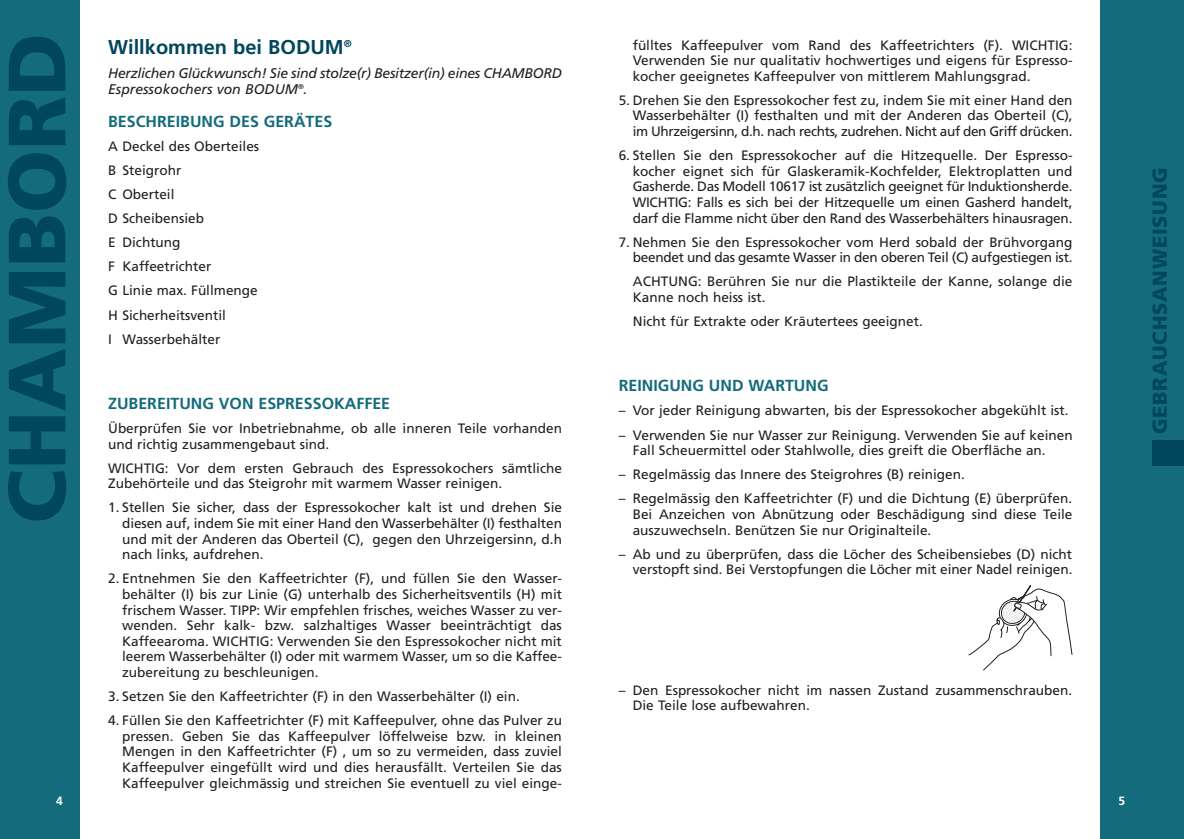
<style>
.page{position:relative;width:1184px;height:839px;background:#fff}
.page>*{position:absolute;margin:0;border:0;box-sizing:border-box;transform-origin:0 0}
.t1{font:900 81px "Frutiger";color:#00465d}
.t2{font:700 20px "Frutiger";color:#00465d}
.t3{font:900 20px "Frutiger";letter-spacing:.045em;color:#00465d}
.t4{font:700 16px "Frutiger";color:#136b7c}
.t5{font:italic 14px/15.6px "Frutiger";letter-spacing:-.015em;color:#231f20}
.t6{font:13.6px/15.6px "Frutiger";color:#231f20;text-align:justify}
.t7{font:700 12px "Frutiger";color:#fff}
</style>
<div class="page">
<div style="left:1100px;top:0;width:83px;height:839px;background:#136b7c"></div>
<div style="left:1151px;top:440px;width:32px;height:26px;background:#00465d"></div>
<div style="left:0;top:0;width:80px;height:839px;background:#136b7c"></div>
<svg style="left:968px;top:584px;width:104px;height:86px"></svg>
<h1 class="t1" style="left:-12px;top:524px;width:492px;rotate:-90deg">CHAMBORD</h1>
<p class="t7" style="left:56px;top:794px;width:8px">4</p>
<h2 class="t2" style="left:108px;top:36px;width:245px">Willkommen bei BODUM<sup>®</sup></h2>
<p class="t5" style="left:108px;top:66px;width:455px">Herzlichen Glückwunsch! Sie sind stolze(r) Besitzer(in) eines CHAMBORD<br>Espressokochers von BODUM<sup>®</sup>.</p>
<p class="t4" style="left:108px;top:112px;width:226px">BESCHREIBUNG DES GERÄTES</p>
<p class="t6" style="left:108px;top:134px;width:153px;line-height:24.2px;text-align:left">A Deckel des Oberteiles<br>B Steigrohr<br>C Oberteil<br>D Scheibensieb<br>E Dichtung<br>F Kaffeetrichter<br>G Linie max. Füllmenge<br>H Sicherheitsventil<br>I Wasserbehälter</p>
<p class="t4" style="left:108px;top:394px;width:283px">ZUBEREITUNG VON ESPRESSOKAFFEE</p>
<p class="t6" style="left:108px;top:420px;width:455px">Überprüfen Sie vor Inbetriebnahme, ob alle inneren Teile vorhanden und richtig zusammengebaut sind.</p>
<p class="t6" style="left:108px;top:460px;width:455px">WICHTIG: Vor dem ersten Gebrauch des Espressokochers sämtliche<br>Zubehörteile und das Steigrohr mit warmem Wasser reinigen.</p>
<p class="t6" style="left:122px;top:500px;width:441px;text-indent:-14px">1. Stellen Sie sicher, dass der Espressokocher kalt ist und drehen Sie diesen auf, indem Sie mit einer Hand den Wasserbehälter (I) festhalten und mit der Anderen das Oberteil (C), gegen den Uhrzeigersinn, d.h nach links, aufdrehen.</p>
<p class="t6" style="left:122px;top:571px;width:441px;text-indent:-14px">2. Entnehmen Sie den Kaffeetrichter (F), und füllen Sie den Wasser&shy;behälter (I) bis zur Linie (G) unterhalb des Sicherheitsventils (H) mit frischem Wasser. TIPP: Wir empfehlen frisches, weiches Wasser zu ver&shy;wenden. Sehr kalk- bzw. salzhaltiges Wasser beeinträchtigt das Kaffeearoma. WICHTIG: Verwenden Sie den Espressokocher nicht mit leerem Wasserbehälter (I) oder mit warmem Wasser, um so die Kaffee&shy;zubereitung zu beschleunigen.</p>
<p class="t6" style="left:108px;top:688px;width:413px">3. Setzen Sie den Kaffeetrichter (F) in den Wasserbehälter (I) ein.</p>
<p class="t6" style="left:122px;top:712px;width:441px;text-indent:-14px">4. Füllen Sie den Kaffeetrichter (F) mit Kaffeepulver, ohne das Pulver zu pressen. Geben Sie das Kaffeepulver löffelweise bzw. in kleinen Mengen in den Kaffeetrichter (F) , um so zu vermeiden, dass zuviel Kaffeepulver eingefüllt wird und dies herausfällt. Verteilen Sie das Kaffeepulver gleichmässig und streichen Sie eventuell zu viel einge-</p>
<p class="t6" style="left:632px;top:37px;width:441px">fülltes Kaffeepulver vom Rand des Kaffeetrichters (F). WICHTIG:<br>Verwenden Sie nur qualitativ hochwertiges und eigens für Espresso&shy;kocher geeignetes Kaffeepulver von mittlerem Mahlungsgrad.</p>
<p class="t6" style="left:632px;top:92px;width:441px;text-indent:-14px">5. Drehen Sie den Espressokocher fest zu, indem Sie mit einer Hand den Wasserbehälter (I) festhalten und mit der Anderen das Oberteil (C), im Uhrzeigersinn, d.h. nach rechts, zudrehen. Nicht auf den Griff drücken.</p>
<p class="t6" style="left:632px;top:148px;width:441px;text-indent:-14px">6. Stellen Sie den Espressokocher auf die Hitzequelle. Der Espresso&shy;kocher eignet sich für Glaskeramik-Kochfelder, Elektroplatten und Gasherde. Das Modell 10617 ist zusätzlich geeignet für Induktionsherde.<br>WICHTIG: Falls es sich bei der Hitzequelle um einen Gasherd handelt, darf die Flamme nicht über den Rand des Wasserbehälters hinausragen.</p>
<p class="t6" style="left:618px;top:234px;width:455px;text-align:right">7. Nehmen Sie den Espressokocher vom Herd sobald der Brühvorgang beendet und das gesamte Wasser in den oberen Teil (C) aufgestiegen ist.</p>
<p class="t6" style="left:633px;top:274px;width:441px">ACHTUNG: Berühren Sie nur die Plastikteile der Kanne, solange die<br>Kanne noch heiss ist.</p>
<p class="t6" style="left:633px;top:313px;width:291px">Nicht für Extrakte oder Kräutertees geeignet.</p>
<p class="t4" style="left:618px;top:376px;width:211px">REINIGUNG UND WARTUNG</p>
<p class="t6" style="left:618px;top:403px;width:451px">– Vor jeder Reinigung abwarten, bis der Espressokocher abgekühlt ist.</p>
<p class="t6" style="left:633px;top:427px;width:441px;text-indent:-14px">– Verwenden Sie nur Wasser zur Reinigung. Verwenden Sie auf keinen<br>Fall Scheuermittel oder Stahlwolle, dies greift die Oberfläche an.</p>
<p class="t6" style="left:618px;top:467px;width:348px">– Regelmässig das Innere des Steigrohres (B) reinigen.</p>
<p class="t6" style="left:632px;top:491px;width:441px;text-indent:-14px">– Regelmässig den Kaffeetrichter (F) und die Dichtung (E) überprüfen.<br>Bei Anzeichen von Abnützung oder Beschädigung sind diese Teile auszuwechseln. Benützen Sie nur Originalteile.</p>
<p class="t6" style="left:618px;top:546px;width:455px;text-align:right">– Ab und zu überprüfen, dass die Löcher des Scheibensiebes (D) nicht verstopft sind. Bei Verstopfungen die Löcher mit einer Nadel reinigen.</p>
<p class="t6" style="left:632px;top:682px;width:441px;text-indent:-14px">– Den Espressokocher nicht im nassen Zustand zusammenschrauben.<br>Die Teile lose aufbewahren.</p>
<h2 class="t3" style="left:1147px;top:434px;width:268px;rotate:-90deg">GEBRAUCHSANWEISUNG</h2>
<p class="t7" style="left:1118px;top:794px;width:8px">5</p>
</div>
